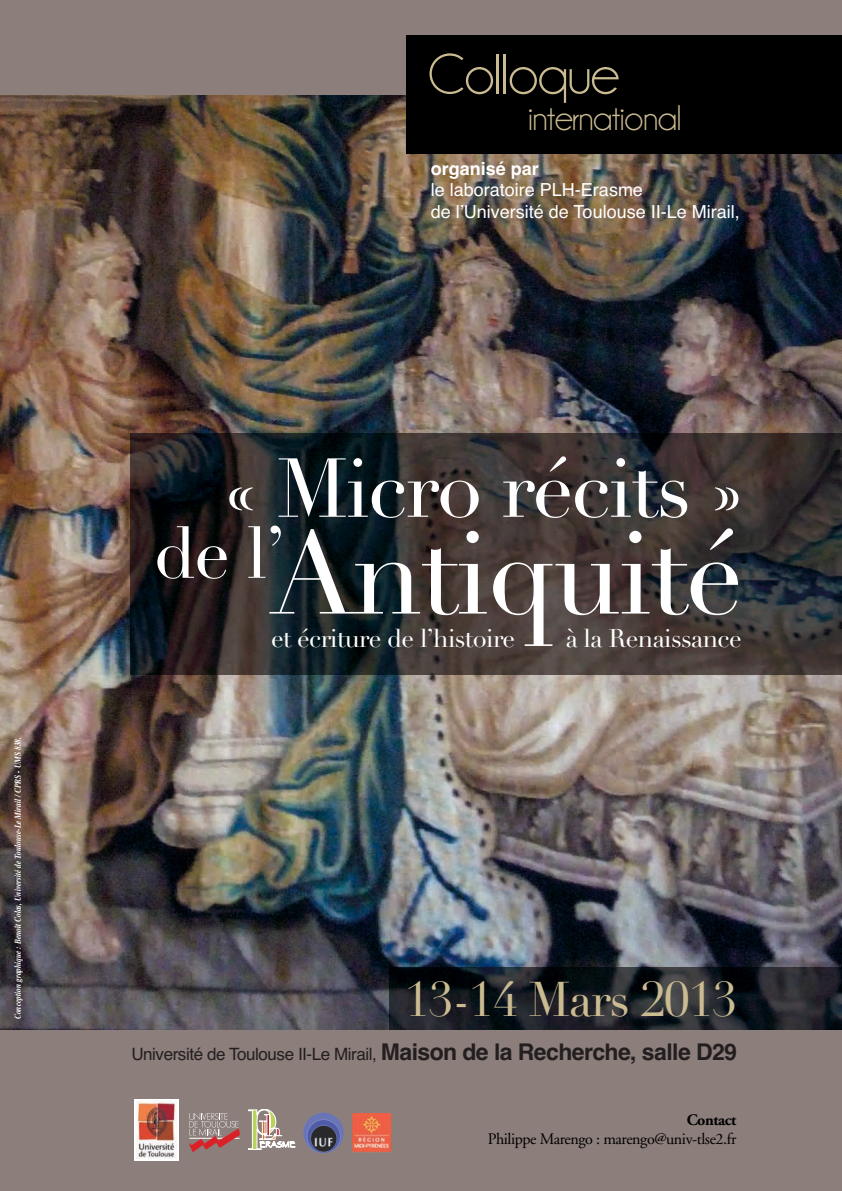
<style>
.page{position:relative;width:842px;height:1191px;background:#8c7e7a}
.page>*{position:absolute;margin:0;border:0;box-sizing:border-box;transform-origin:0 0}
.t1{font:115.7px "Didot";letter-spacing:-.025em;color:#fff}
.t2{font:82px "Didot";letter-spacing:-.025em;color:#fff}
.t3{font:57.5px "Champagne&Limousines";letter-spacing:-.025em;color:#cabb91}
.t4{font:48px "Didot";letter-spacing:-.025em;color:#cabb91}
.t5{font:36px "Champagne&Limousines";letter-spacing:-.025em;color:#cabb91}
.t6{font:25.2px "Didot";letter-spacing:-.025em;color:#fff}
.t7{font:18px/21.6px "Helvetica";color:#fff}
.t8{font:700 18px "Helvetica";color:#fff}
.t9{font:17px "Helvetica";letter-spacing:-.025em;color:#231f20}
.t10{font:16px "Adobe Garamond";letter-spacing:-.025em;color:#000}
.t11{font:700 16px "Adobe Garamond";letter-spacing:-.025em;color:#000}
.t12{font:italic 700 9px "Times";letter-spacing:-.01em;color:#fff;scale:.85 1}
.s1{font-weight:700;font-size:23px}
</style>
<div class="page">
<img style="left:0;top:95px;width:842px;height:934px">
<img style="left:130px;top:434px;width:712px;height:241px">
<img style="left:390px;top:967px;width:452px;height:62px">
<div style="left:406px;top:35px;width:436px;height:119px;background:#000"></div>
<svg style="left:189px;top:1113px;width:51px;height:38px"></svg>
<svg style="left:248px;top:1109px;width:47px;height:40px"></svg>
<div style="left:135px;top:1099px;width:44px;height:62px;background:#fff"></div>
<img style="left:137px;top:1100px;width:40px;height:59px">
<img style="left:303px;top:1112px;width:41px;height:41px;border-radius:50%">
<img style="left:352px;top:1113px;width:39px;height:39px">
<p class="t12" style="left:15px;top:1019px;width:334px;rotate:-90deg">Conception graphique : Benoît Colas, Université de Toulouse-Le Mirail / CPRS - UMS 838.</p>
<h3 class="t3" style="left:427px;top:40px;width:194px">Colloque</h3>
<h3 class="t5" style="left:528px;top:96px;width:155px">international</h3>
<h3 class="t8" style="left:431px;top:158px;width:110px">organisé par</h3>
<h3 class="t7" style="left:431px;top:179px;width:310px">le laboratoire PLH-Erasme<br>de l’Université de Toulouse II-Le Mirail,</h3>
<h2 class="t2" style="left:224px;top:439px;width:520px">« Micro récits »</h2>
<h1 class="t1" style="left:154px;top:504px;width:591px"><sup>de</sup> <sup>l’</sup>Antiquité</h1>
<h3 class="t6" style="left:271px;top:623px;width:246px">et écriture de l’histoire</h3>
<h3 class="t6" style="left:566px;top:623px;width:178px">à la Renaissance</h3>
<h3 class="t4" style="left:405px;top:970px;width:334px">13-14 Mars 2013</h3>
<h3 class="t9" style="left:131px;top:1044px;width:607px">Université de Toulouse II-Le Mirail, <span class="s1">Maison de la Recherche, salle D29</span></h3>
<h3 class="t11" style="left:687px;top:1113px;width:51px">Contact</h3>
<h3 class="t10" style="left:488px;top:1133px;width:250px">Philippe Marengo : marengo@univ-tlse2.fr</h3>
</div>
